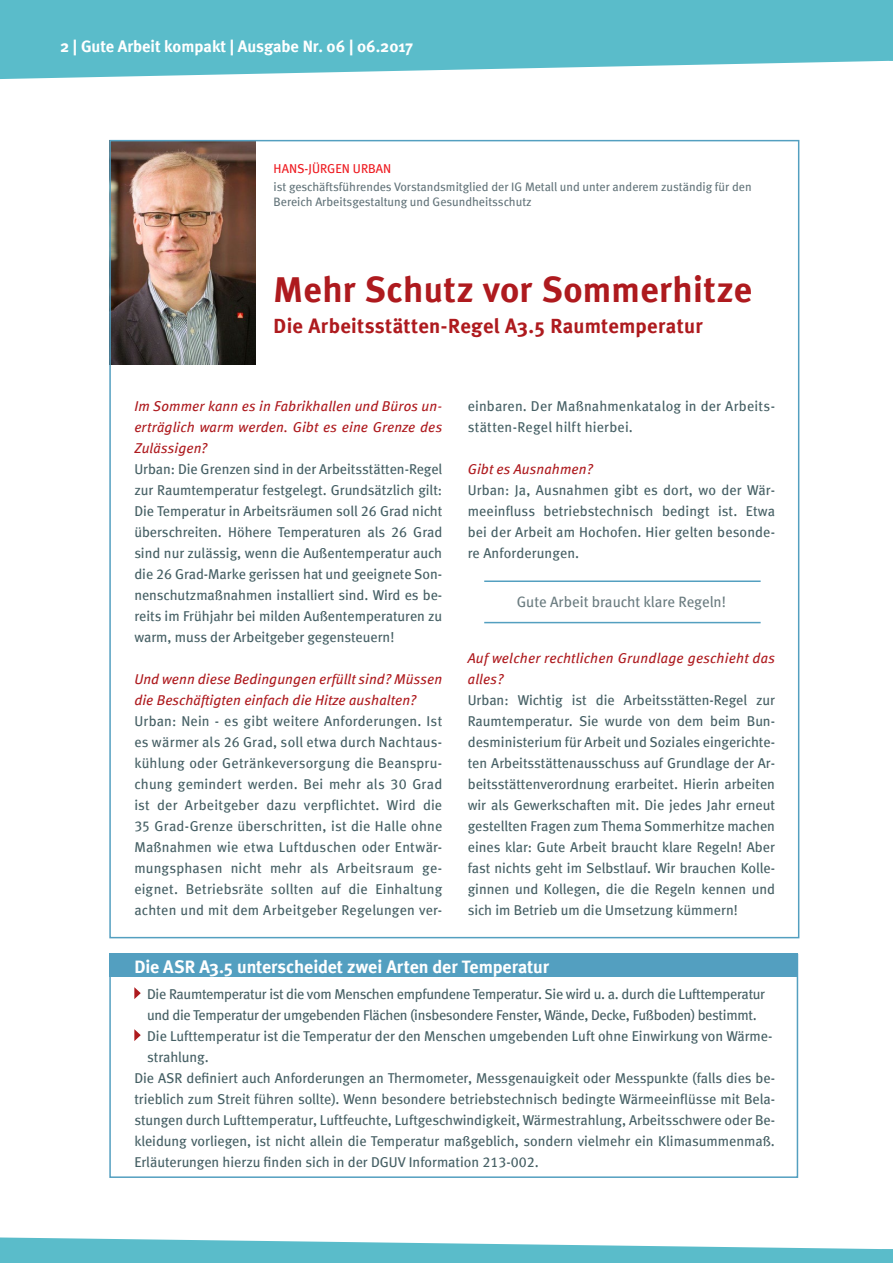
<style>
.page{position:relative;width:893px;height:1263px;background:#fff}
.page>*{position:absolute;margin:0;border:0;box-sizing:border-box;transform-origin:0 0}
.Subtitle-de{font:700 36px "Meta";letter-spacing:.01em;color:#ae1a1e}
.Subtitle-de-2{font:700 20.55px "Meta";letter-spacing:.015em;color:#ae1a1e}
.Zwischenüberschrift{font:700 18px "Meta";letter-spacing:-.005em;color:#fff}
.Copy1-de{font:700 16.5px "Meta";color:#fff}
.Copy1-de-2{font:15px "Meta Book LF";color:#6b7c80}
.Copy1-de-3{font:14.25px/21px "Meta Book LF";letter-spacing:.005em;color:#455f64;text-align:justify}
.Copy1-de-4{font:italic 14.25px/21px "Meta Book LF";letter-spacing:.01em;color:#ae1a1e}
.Zwischenüberschrift-2{font:14.25px/21px "Meta Book LF";letter-spacing:-.02em;color:#455f64}
.Zwischenüberschrift-3{font:14.25px/21px "Meta Book LF";color:#455f64}
.Copy1-de-5{font:12.9px "Meta Book LF";color:#ee1d23}
.Copy1-de-6{font:12.15px/15px "Meta Book LF";color:#64757b}
</style>
<div class="page">
<svg style="left:0;top:0;width:889px;height:79px;background:#6cc3d0"></svg>
<svg style="left:889px;top:0;width:4px;height:61px"></svg>
<svg style="left:0;top:1237px;width:893px;height:26px"></svg>
<img style="left:112px;top:143px;width:143px;height:221px">
<div style="left:109px;top:954px;width:689px;height:224px;border:2px solid #539fc0"></div>
<div style="left:109px;top:954px;width:689px;height:23px;background:#539fc0"></div>
<svg style="left:134px;top:987px;width:7px;height:12px"></svg>
<svg style="left:134px;top:1029px;width:7px;height:12px"></svg>
<hr style="left:484px;top:580px;width:277px;height:2px;background:#539fc0">
<hr style="left:484px;top:622px;width:277px;height:1px;background:#539fc0">
<p class="Copy1-de" style="left:60px;top:36px;width:355px">2 | Gute Arbeit kompakt | Ausgabe Nr. 06 | 06.2017</p>
<p class="Copy1-de-5" style="left:274px;top:161px;width:119px">HANS-JÜRGEN URBAN</p>
<p class="Copy1-de-6" style="left:274px;top:179px;width:480px">ist geschäftsführendes Vorstandsmitglied der IG Metall und unter anderem zuständig für den<br>Bereich Arbeitsgestaltung und Gesundheitsschutz</p>
<p class="Subtitle-de" style="left:274px;top:268px;width:480px">Mehr Schutz vor Sommerhitze</p>
<p class="Subtitle-de-2" style="left:274px;top:313px;width:430px">Die Arbeitsstätten-Regel A3.5 Raumtemperatur</p>
<p class="Copy1-de-4" style="left:134px;top:395px;width:309px;text-align:justify">Im Sommer kann es in Fabrikhallen und Büros un&shy;erträglich warm werden. Gibt es eine Grenze des Zulässigen?</p>
<p class="Copy1-de-3" style="left:134px;top:458px;width:310px">Urban: Die Grenzen sind in der Arbeitsstätten-Regel zur Raumtemperatur festgelegt. Grundsätzlich gilt:<br>Die Temperatur in Arbeitsräumen soll 26 Grad nicht überschreiten. Höhere Temperaturen als 26 Grad sind nur zulässig, wenn die Außentemperatur auch die 26 Grad-Marke gerissen hat und geeignete Son&shy;nenschutzmaßnahmen installiert sind. Wird es be&shy;reits im Frühjahr bei milden Außentemperaturen zu warm, muss der Arbeitgeber gegensteuern!</p>
<p class="Copy1-de-4" style="left:134px;top:668px;width:309px">Und wenn diese Bedingungen erfüllt sind? Müssen die Beschäftigten einfach die Hitze aushalten?</p>
<p class="Copy1-de-3" style="left:134px;top:710px;width:309px">Urban: Nein - es gibt weitere Anforderungen. Ist es wärmer als 26 Grad, soll etwa durch Nachtaus&shy;kühlung oder Getränkeversorgung die Beanspru&shy;chung gemindert werden. Bei mehr als 30 Grad ist der Arbeitgeber dazu verpflichtet. Wird die 35 Grad-Grenze überschritten, ist die Halle ohne Maßnahmen wie etwa Luftduschen oder Entwär&shy;mungsphasen nicht mehr als Arbeitsraum ge&shy;eignet. Betriebsräte sollten auf die Einhaltung achten und mit dem Arbeitgeber Regelungen ver-</p>
<p class="Copy1-de-3" style="left:468px;top:395px;width:309px">einbaren. Der Maßnahmenkatalog in der Arbeits&shy;stätten-Regel hilft hierbei.</p>
<p class="Copy1-de-4" style="left:468px;top:458px;width:127px">Gibt es Ausnahmen?</p>
<p class="Copy1-de-3" style="left:468px;top:479px;width:309px">Urban: Ja, Ausnahmen gibt es dort, wo der Wär&shy;meeinfluss betriebstechnisch bedingt ist. Etwa bei der Arbeit am Hochofen. Hier gelten besonde&shy;re Anforderungen.</p>
<p class="Copy1-de-2" style="left:517px;top:593px;width:211px">Gute Arbeit braucht klare Regeln!</p>
<p class="Copy1-de-4" style="left:468px;top:647px;width:309px">Auf welcher rechtlichen Grundlage geschieht das alles?</p>
<p class="Copy1-de-3" style="left:468px;top:689px;width:309px">Urban: Wichtig ist die Arbeitsstätten-Regel zur Raumtemperatur. Sie wurde von dem beim Bun&shy;desministerium für Arbeit und Soziales eingerichte&shy;ten Arbeitsstättenausschuss auf Grundlage der Ar&shy;beitsstättenverordnung erarbeitet. Hierin arbeiten wir als Gewerkschaften mit. Die jedes Jahr erneut gestellten Fragen zum Thema Sommerhitze machen eines klar: Gute Arbeit braucht klare Regeln! Aber fast nichts geht im Selbstlauf. Wir brauchen Kolle&shy;ginnen und Kollegen, die die Regeln kennen und sich im Betrieb um die Umsetzung kümmern!</p>
<p class="Zwischenüberschrift" style="left:134px;top:956px;width:416px">Die ASR A3.5 unterscheidet zwei Arten der Temperatur</p>
<p class="Zwischenüberschrift-2" style="left:147px;top:983px;width:619px">Die Raumtemperatur ist die vom Menschen empfundene Temperatur. Sie wird u. a. durch die Lufttemperatur und die Temperatur der umgebenden Flächen (insbesondere Fenster, Wände, Decke, Fußboden) bestimmt.</p>
<p class="Zwischenüberschrift-3" style="left:147px;top:1025px;width:627px">Die Lufttemperatur ist die Temperatur der den Menschen umgebenden Luft ohne Einwirkung von Wärme&shy;strahlung.</p>
<p class="Copy1-de-3" style="left:134px;top:1067px;width:642px">Die ASR definiert auch Anforderungen an Thermometer, Messgenauigkeit oder Messpunkte (falls dies be&shy;trieblich zum Streit führen sollte). Wenn besondere betriebstechnisch bedingte Wärmeeinflüsse mit Bela&shy;stungen durch Lufttemperatur, Luftfeuchte, Luftgeschwindigkeit, Wärmestrahlung, Arbeitsschwere oder Be&shy;kleidung vorliegen, ist nicht allein die Temperatur maßgeblich, sondern vielmehr ein Klimasummenmaß.<br>Erläuterungen hierzu finden sich in der DGUV Information 213-002.</p>
</div>
